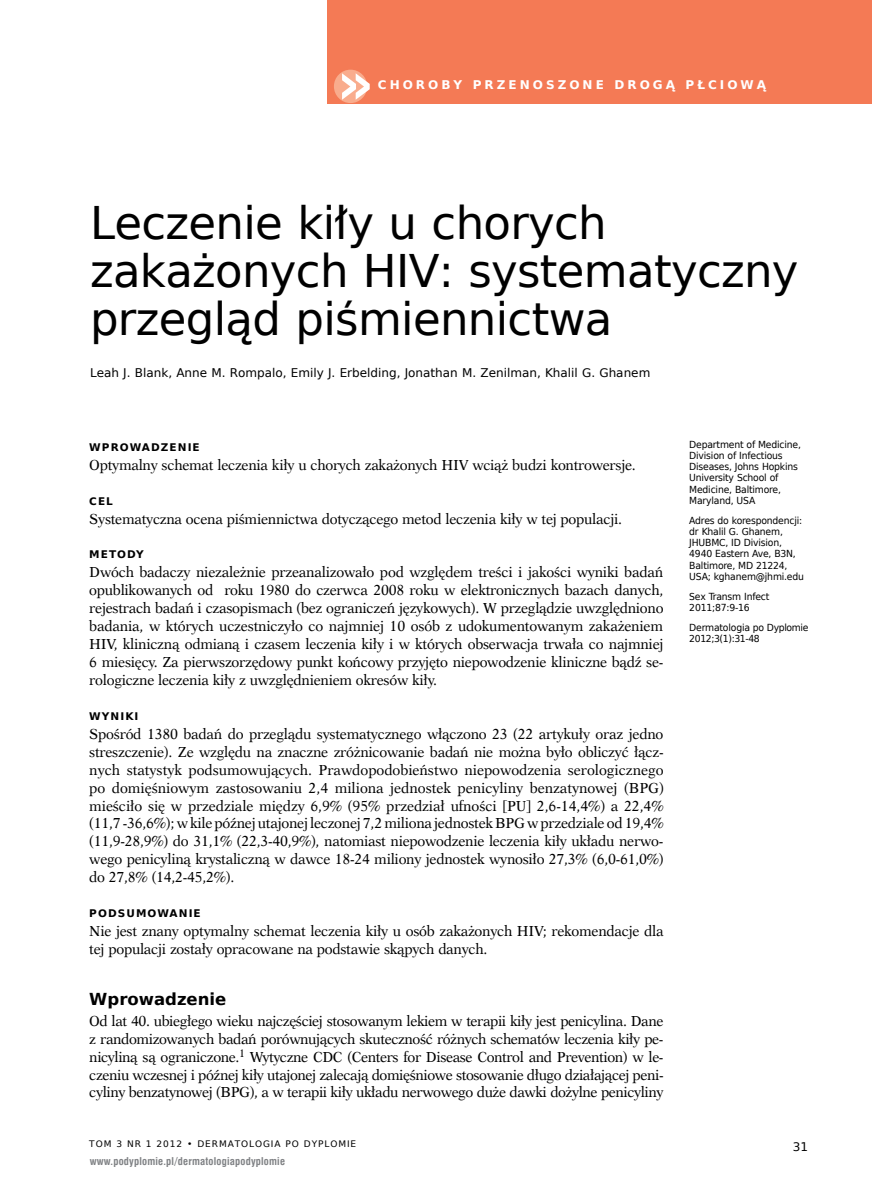
<style>
.page{position:relative;width:872px;height:1191px;background:#fff}
.page>*{position:absolute;margin:0;border:0;box-sizing:border-box;transform-origin:0 0}
.t1{font:45px/48px "Prima Sans EU";letter-spacing:-.015em;color:#000}
.t2{font:700 16.5px "Prima Sans EU";color:#000}
.t3{font:14.55px/18px "Dutch 823 EU";letter-spacing:-.02em;color:#000;text-align:justify;scale:.96 1}
.t4{font:12px "Prima Sans EU";color:#000}
.t5{font:700 12px "Prima Sans EU";letter-spacing:.25em;color:#fff}
.t6{font:700 10.5px "Swis 721 Cn EU";letter-spacing:.02em;color:#808285}
.t7{font:700 10.5px "Prima Sans EU";letter-spacing:.1em;color:#000}
.t8{font:9.75px/11.2px "Prima Sans EU";letter-spacing:-.02em;color:#000;scale:.95 1}
.t9{font:9.75px/11.2px "Prima Sans EU";letter-spacing:-.04em;color:#000;scale:.95 1}
.t10{font:9px "Prima Sans EU";letter-spacing:.1em;color:#000}
</style>
<div class="page">
<div style="left:327px;top:0;width:545px;height:103px;background:#f47a55"></div>
<div style="left:334px;top:70px;width:33px;height:33px;background:#f9ac8d;border-radius:50%"></div>
<svg style="left:342px;top:73px;width:28px;height:27px"></svg>
<p class="t5" style="left:378px;top:76px;width:390px">CHOROBY PRZENOSZONE DROGĄ PŁCIOWĄ</p>
<h1 class="t1" style="left:90px;top:198px;width:710px">leczenie kiły u chorych zakażonych HiV: systematyczny przegląd piśmiennictwa</h1>
<p class="t4" style="left:90px;top:364px;width:562px">leah J. Blank, anne m. rompalo, emily J. erbelding, Jonathan m. Zenilman, Khalil g. ghanem</p>
<p class="t7" style="left:89px;top:440px;width:112px">WPROWADZENIE</p>
<p class="t3" style="left:89px;top:456px;width:571px">Optymalny schemat leczenia kiły u chorych zakażonych HIV wciąż budzi kontrowersje.</p>
<p class="t7" style="left:89px;top:493px;width:25px">CEL</p>
<p class="t3" style="left:89px;top:510px;width:556px">Systematyczna ocena piśmiennictwa dotyczącego metod leczenia kiły w tej populacji.</p>
<p class="t7" style="left:89px;top:547px;width:56px">METODY</p>
<p class="t3" style="left:89px;top:563px;width:599px">Dwóch badaczy niezależnie przeanalizowało pod względem treści i jakości wyniki badań opublikowanych od roku 1980 do czerwca 2008 roku w elektronicznych bazach danych, rejestrach badań i czasopismach (bez ograniczeń językowych). W przeglądzie uwzględniono badania, w których uczestniczyło co najmniej 10 osób z udokumentowanym zakażeniem HIV, kliniczną odmianą i czasem leczenia kiły i w których obserwacja trwała co najmniej 6 miesięcy. Za pierwszorzędowy punkt końcowy przyjęto niepowodzenie kliniczne bądź se&shy;rologiczne leczenia kiły z uwzględnieniem okresów kiły.</p>
<p class="t7" style="left:89px;top:708px;width:51px">WYNIKI</p>
<p class="t3" style="left:89px;top:725px;width:600px">Spośród 1380 badań do przeglądu systematycznego włączono 23 (22 artykuły oraz jedno streszczenie). Ze względu na znaczne zróżnicowanie badań nie można było obliczyć łącz&shy;nych statystyk podsumowujących. Prawdopodobieństwo niepowodzenia serologicznego po domięśniowym zastosowaniu 2,4 miliona jednostek penicyliny benzatynowej (BPG) mieściło się w przedziale między 6,9% (95% przedział ufności [PU] 2,6-14,4%) a 22,4% (11,7 -36,6%); w kile późnej utajonej leczonej 7,2 miliona jednostek BPG w przedziale od 19,4% (11,9-28,9%) do 31,1% (22,3-40,9%), natomiast niepowodzenie leczenia kiły układu nerwo&shy;wego penicyliną krystaliczną w dawce 18-24 miliony jednostek wynosiło 27,3% (6,0-61,0%) do 27,8% (14,2-45,2%).</p>
<p class="t7" style="left:89px;top:906px;width:113px">PODSUMOWANIE</p>
<p class="t3" style="left:89px;top:922px;width:600px">Nie jest znany optymalny schemat leczenia kiły u osób zakażonych HIV; rekomendacje dla tej populacji zostały opracowane na podstawie skąpych danych.</p>
<p class="t2" style="left:89px;top:987px;width:139px">WPROWADZENIE</p>
<p class="t3" style="left:89px;top:1011px;width:599px">Od lat 40. ubiegłego wieku najczęściej stosowanym lekiem w terapii kiły jest penicylina. Dane z randomizowanych badań porównujących skuteczność różnych schematów leczenia kiły pe&shy;nicyliną są ograniczone.<sup>1</sup> Wytyczne CDC (Centers for Disease Control and Prevention) w le&shy;czeniu wczesnej i późnej kiły utajonej zalecają domięśniowe stosowanie długo działającej peni&shy;cyliny benzatynowej (BPG), a w terapii kiły układu nerwowego duże dawki dożylne penicyliny</p>
<p class="t8" style="left:689px;top:438px;width:119px">Department of medicine,<br>Division of infectious<br>Diseases, Johns Hopkins<br>University School of medicine, Baltimore, maryland, USa</p>
<p class="t8" style="left:689px;top:514px;width:122px">adres do korespondencji: dr Khalil g. ghanem,<br>JHUBmC, iD Division,<br>4940 eastern ave, B3N,<br>Baltimore, mD 21224,<br>USa; kghanem@jhmi.edu</p>
<p class="t8" style="left:689px;top:590px;width:86px">Sex Transm infect<br>2011;87:9-16</p>
<p class="t9" style="left:689px;top:621px;width:127px">Dermatologia po Dyplomie<br>2012;3(1):31-48</p>
<p class="t10" style="left:89px;top:1137px;width:268px">Tom 3 Nr 1 2012 • DermaTologia po Dyplomie</p>
<p class="t4" style="left:793px;top:1138px;width:17px">31</p>
<p class="t6" style="left:90px;top:1155px;width:197px">www.podyplomie.pl/dermatologiapodyplomie</p>
</div>
